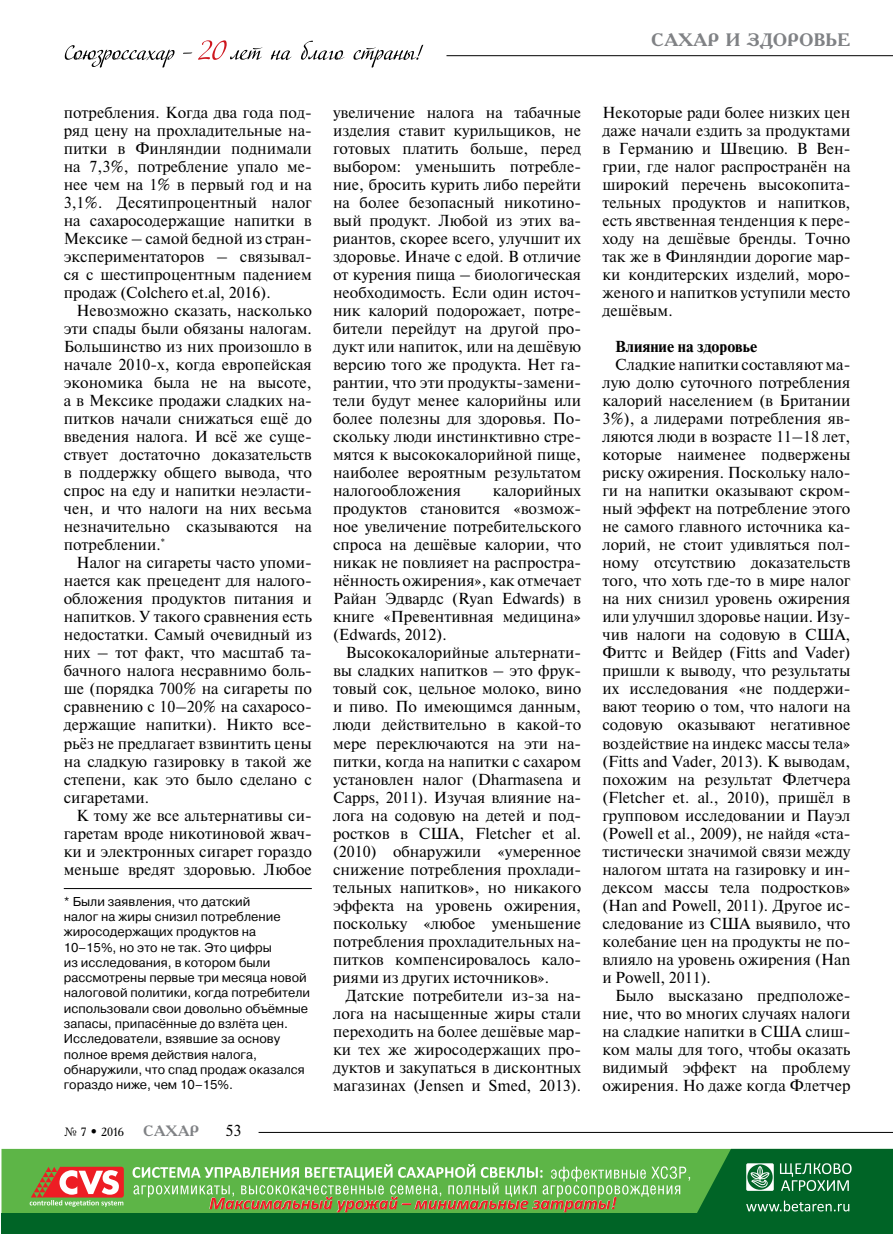
<style>
.page{position:relative;width:893px;height:1234px;background:#fff}
.page>*{position:absolute;margin:0;border:0;box-sizing:border-box;transform-origin:0 0}
.t1{font:700 18px "Academy";color:#808285}
.t2{font:15px/18px "Newton C";color:#000;text-align:justify}
.t3{font:700 15px "Newton C";color:#000}
.t4{font:700 15px "Academy C";color:#808285}
.t5{font:12.75px/15.3px "Pragmatica C";color:#000}
.t6{font:12px "Academy C";color:#000}
</style>
<div class="page">
<hr style="left:446px;top:55px;width:447px;height:1px;background:#000">
<svg style="left:198px;top:40px;width:225px;height:28px"></svg>
<svg style="left:65px;top:45px;width:127px;height:23px"></svg>
<hr style="left:259px;top:1131px;width:634px;height:1px;background:#000">
<div style="left:2px;top:1148px;width:131px;height:65px;background:#5db547"></div>
<div style="left:2px;top:1213px;width:891px;height:20px;background:#006426"></div>
<svg style="left:30px;top:1166px;width:94px;height:40px"></svg>
<svg style="left:133px;top:1148px;width:760px;height:65px;background:#62a755"></svg>
<hr style="left:64px;top:888px;width:248px;height:1px;background:#000">
<p class="t1" style="left:651px;top:28px;width:201px">САХАР И ЗДОРОВЬЕ</p>
<p class="t2" style="left:64px;top:104px;width:250px">потребления. Когда два года под&shy;ряд цену на прохладительные на&shy;питки в Финляндии поднимали на 7,3%, потребление упало ме&shy;нее чем на 1% в первый год и на 3,1%. Десятипроцентный налог на сахаросодержащие напитки в Мексике – самой бедной из стран&shy;экспериментаторов – связывал&shy;ся с шестипроцентным падением продаж (Colchero et.al, 2016).</p>
<p class="t2" style="left:64px;top:302px;width:250px;text-indent:13px">Невозможно сказать, насколько эти спады были обязаны налогам.<br>Большинство из них произошло в начале 2010-х, когда европейская экономика была не на высоте, а в Мексике продажи сладких на&shy;питков начали снижаться ещё до введения налога. И всё же суще&shy;ствует достаточно доказательств в поддержку общего вывода, что спрос на еду и напитки неэласти&shy;чен, и что налоги на них весьма незначительно сказываются на потреблении.<sup>*</sup></p>
<p class="t2" style="left:64px;top:554px;width:250px;text-indent:13px">Налог на сигареты часто упоми&shy;нается как прецедент для налого&shy;обложения продуктов питания и напитков. У такого сравнения есть недостатки. Самый очевидный из них – тот факт, что масштаб та&shy;бачного налога несравнимо боль&shy;ше (порядка 700% на сигареты по сравнению с 10–20% на сахаросо&shy;держащие напитки). Никто все&shy;рьёз не предлагает взвинтить цены на сладкую газировку в такой же степени, как это было сделано с сигаретами.</p>
<p class="t2" style="left:64px;top:806px;width:250px;text-indent:13px">К тому же все альтернативы си&shy;гаретам вроде никотиновой жвач&shy;ки и электронных сигарет гораздо меньше вредят здоровью. Любое</p>
<p class="t5" style="left:64px;top:893px;width:248px">* Были заявления, что датский<br>налог на жиры снизил потребление жиросодержащих продуктов на 10–15%, но это не так. Это цифры<br>из исследования, в котором были рассмотрены первые три месяца новой налоговой политики, когда потребители использовали свои довольно объёмные запасы, припасённые до взлёта цен.<br>Исследователи, взявшие за основу полное время действия налога, обнаружили, что спад продаж оказался гораздо ниже, чем 10–15%.</p>
<p class="t6" style="left:64px;top:1123px;width:62px">№ 7 • 2016</p>
<p class="t4" style="left:143px;top:1120px;width:57px">САХАР</p>
<p class="t2" style="left:225px;top:1121px;width:17px">53</p>
<p class="t2" style="left:333px;top:104px;width:250px">увеличение налога на табачные изделия ставит курильщиков, не готовых платить больше, перед выбором: уменьшить потребле&shy;ние, бросить курить либо перейти на более безопасный никотино&shy;вый продукт. Любой из этих ва&shy;риантов, скорее всего, улучшит их здоровье. Иначе с едой. В отличие от курения пища – биологическая необходимость. Если один источ&shy;ник калорий подорожает, потре&shy;бители перейдут на другой про&shy;дукт или напиток, или на дешёвую версию того же продукта. Нет га&shy;рантии, что эти продукты-замени&shy;тели будут менее калорийны или более полезны для здоровья. По&shy;скольку люди инстинктивно стре&shy;мятся к высококалорийной пище, наиболее вероятным результатом налогообложения</p>
<p class="t2" style="left:333px;top:482px;width:250px;text-indent:160px">калорийных продуктов становится «возмож&shy;ное увеличение потребительского спроса на дешёвые калории, что никак не повлияет на распростра&shy;нённость ожирения», как отмечает Райан Эдвардс (Ryan Edwards) в книге «Превентивная медицина» (Edwards, 2012).</p>
<p class="t2" style="left:333px;top:644px;width:250px;text-indent:13px">Высококалорийные альтернати&shy;вы сладких напитков – это фрук&shy;товый сок, цельное молоко, вино и пиво. По имеющимся данным, люди действительно в какой-то мере переключаются на эти на&shy;питки, когда на напитки с сахаром установлен налог (Dharmasena и Capps, 2011). Изучая влияние на&shy;лога на содовую на детей и под&shy;ростков в США, Fletcher et al. (2010) обнаружили «умеренное снижение потребления прохлади&shy;тельных напитков», но никакого эффекта на уровень ожирения, поскольку «любое уменьшение потребления прохладительных на&shy;питков компенсировалось кало&shy;риями из других источников».</p>
<p class="t2" style="left:333px;top:986px;width:250px;text-indent:13px">Датские потребители из-за на&shy;лога на насыщенные жиры стали переходить на более дешёвые мар&shy;ки тех же жиросодержащих про&shy;дуктов и закупаться в дисконтных магазинах (Jensen и Smed, 2013).</p>
<p class="t2" style="left:602px;top:104px;width:250px">Некоторые ради более низких цен даже начали ездить за продуктами в Германию и Швецию. В Вен&shy;грии, где налог распространён на широкий перечень высокопита&shy;тельных продуктов и напитков, есть явственная тенденция к пере&shy;ходу на дешёвые бренды. Точно так же в Финляндии дорогие мар&shy;ки кондитерских изделий, моро&shy;женого и напитков уступили место дешёвым.</p>
<p class="t3" style="left:615px;top:338px;width:144px">Влияние на здоровье</p>
<p class="t2" style="left:602px;top:356px;width:250px;text-align:left;text-indent:13px">Сладкие напитки составляют ма&shy;лую долю суточного потребления калорий населением (в Британии<br>3%), а лидерами потребления яв&shy;ляются люди в возрасте 11–18 лет, которые наименее подвержены риску ожирения. Поскольку нало&shy;ги на напитки оказывают скром&shy;ный эффект на потребление этого не самого главного источника ка&shy;лорий, не стоит удивляться пол&shy;ному отсутствию доказательств того, что хоть где-то в мире налог на них снизил уровень ожирения или улучшил здоровье нации. Изу&shy;чив налоги на содовую в США,<br>Фиттс и Вейдер (Fitts and Vader) пришли к выводу, что результаты их исследования «не поддержи&shy;вают теорию о том, что налоги на содовую оказывают негативное воздействие на индекс массы тела» (Fitts and Vader, 2013). К выводам, похожим на результат Флетчера (Fletcher et. al., 2010), пришёл в групповом исследовании и Пауэл (Powell et al., 2009), не найдя «ста&shy;тистически значимой связи между налогом штата на газировку и ин&shy;дексом массы тела подростков» (Han and Powell, 2011). Другое ис&shy;следование из США выявило, что колебание цен на продукты не по&shy;влияло на уровень ожирения (Han и Powell, 2011).</p>
<p class="t2" style="left:602px;top:986px;width:250px;text-indent:13px">Было высказано предположе&shy;ние, что во многих случаях налоги на сладкие напитки в США слиш&shy;ком малы для того, чтобы оказать видимый эффект на проблему ожирения. Но даже когда Флетчер</p>
</div>
